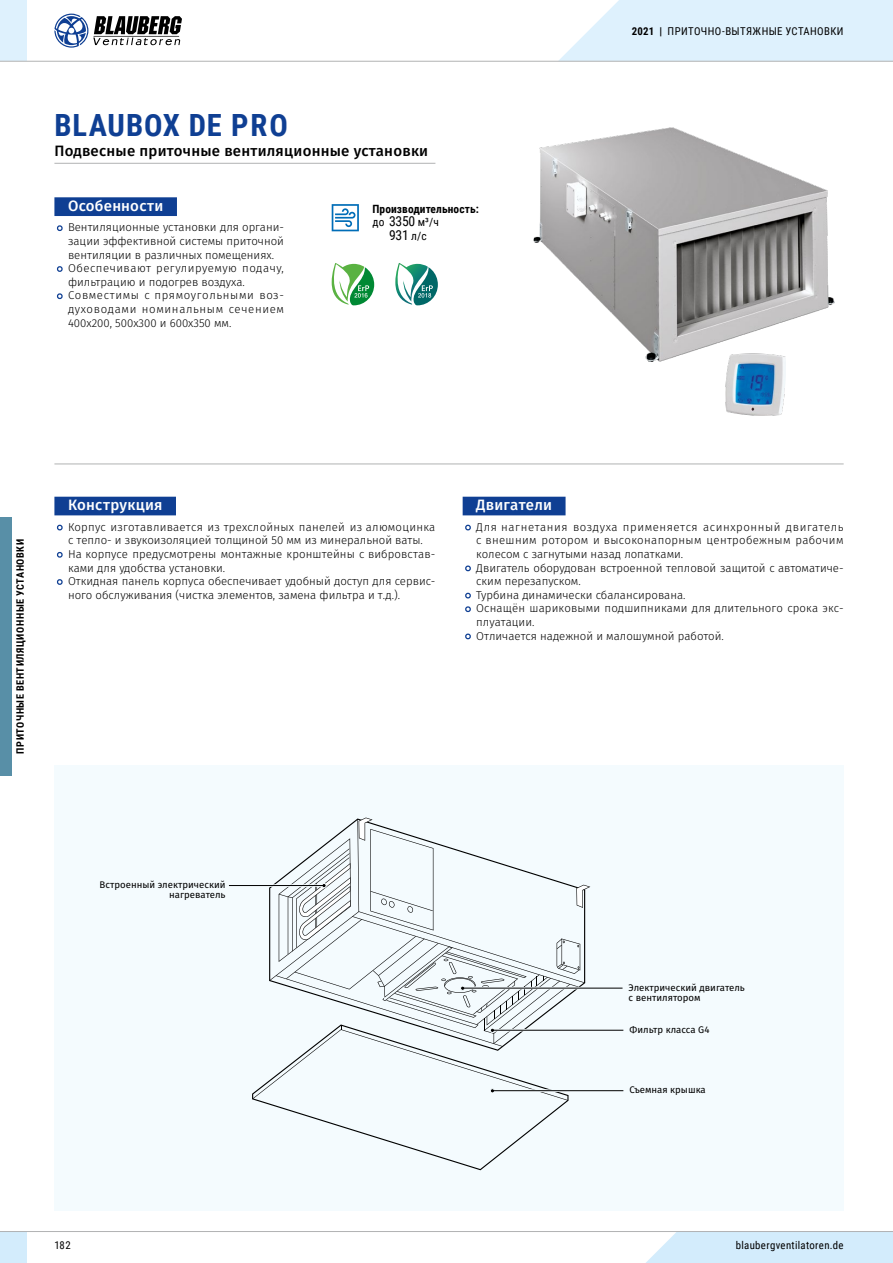
<style>
.page{position:relative;width:893px;height:1263px;background:#fff}
.page>*{position:absolute;margin:0;border:0;box-sizing:border-box;transform-origin:0 0}
.t1{font:700 30.6px "Roboto Condensed";letter-spacing:.03em;color:#0f3f93}
.t2{font:500 15px "Fira Sans";letter-spacing:.015em;color:#000}
.t3{font:500 15px "Fira Sans";letter-spacing:.015em;color:#fff}
.t4{font:13.65px "Roboto Condensed";color:#000}
.t5{font:300 11.4px/13.6px "Fira Sans";color:#000}
.t6{font:700 11.4px/13.6px "Roboto Condensed";letter-spacing:.01em;color:#000}
.t7{font:10.8px "Roboto Condensed";letter-spacing:.035em;color:#000}
.t8{font:700 10.2px "Roboto Condensed";letter-spacing:.055em;color:#000}
.t9{font:9.6px/10.2px "Fira Sans";color:#000}
.s1{font-weight:400}
.s2{font-weight:400;font-size:13.65px}
.s3{font-size:11.4px}
.s4{font-weight:700}
</style>
<div class="page">
<hr style="left:54px;top:163px;width:381px;height:1px;background:#b1b2b3">
<div style="left:54px;top:197px;width:123px;height:19px;background:#0f3f93"></div>
<svg style="left:56px;top:225px;width:7px;height:7px"></svg>
<svg style="left:57px;top:266px;width:6px;height:6px"></svg>
<svg style="left:56px;top:293px;width:7px;height:7px"></svg>
<hr style="left:54px;top:463px;width:790px;height:1px;background:#b1b2b3">
<div style="left:54px;top:497px;width:122px;height:18px;background:#0f3f93"></div>
<svg style="left:56px;top:524px;width:7px;height:7px"></svg>
<svg style="left:56px;top:551px;width:7px;height:7px"></svg>
<svg style="left:57px;top:579px;width:6px;height:6px"></svg>
<div style="left:463px;top:497px;width:103px;height:18px;background:#0f3f93"></div>
<svg style="left:465px;top:524px;width:6px;height:7px"></svg>
<svg style="left:465px;top:565px;width:6px;height:7px"></svg>
<svg style="left:465px;top:592px;width:6px;height:7px"></svg>
<svg style="left:465px;top:606px;width:6px;height:7px"></svg>
<svg style="left:465px;top:633px;width:6px;height:7px"></svg>
<svg style="left:332px;top:204px;width:27px;height:27px"></svg>
<svg style="left:332px;top:263px;width:42px;height:42px"></svg>
<svg style="left:395px;top:263px;width:43px;height:42px"></svg>
<div style="left:54px;top:765px;width:790px;height:446px;background:#f4fbfe"></div>
<svg style="left:258px;top:1101px;width:310px;height:69px"></svg>
<hr style="left:463px;top:988px;width:159px;height:1px;background:#000">
<hr style="left:229px;top:885px;width:95px;height:1px;background:#000">
<hr style="left:493px;top:1030px;width:130px;height:1px;background:#000">
<svg style="left:252px;top:817px;width:338px;height:284px"></svg>
<hr style="left:493px;top:1090px;width:130px;height:1px;background:#000">
<img style="left:534px;top:128px;width:301px;height:233px">
<img style="left:725px;top:354px;width:61px;height:61px">
<div style="left:646px;top:1232px;width:247px;height:31px;background:#d3ecfc"></div>
<div style="left:0;top:1231px;width:27px;height:32px;background:#d3ecfc"></div>
<hr style="left:0;top:1231px;width:893px;height:1px;background:#b1b2b3">
<div style="left:0;top:0;width:27px;height:61px;background:#def1fd"></div>
<hr style="left:0;top:61px;width:893px;height:1px;background:#b1b2b3">
<svg style="left:558px;top:0;width:335px;height:62px;background:#e0f1fb"></svg>
<svg style="left:54px;top:14px;width:128px;height:34px"></svg>
<div style="left:0;top:517px;width:12px;height:259px;background:#588fa7"></div>
<h1 class="t1" style="left:54px;top:104px;width:235px">BLAUBOX DE PRO</h1>
<h2 class="t2" style="left:54px;top:141px;width:375px">Подвесные приточные вентиляционные установки</h2>
<h2 class="t3" style="left:68px;top:195px;width:97px">Особенности</h2>
<p class="t5" style="left:68px;top:221px;width:218px">Вентиляционные установки для органи&shy;зации эффективной системы приточной вентиляции в различных помещениях.<br>Обеспечивают регулируемую подачу, фильтрацию и подогрев воздуха.<br>Совместимы с прямоугольными воз&shy;духоводами номинальным сечением 400х200, 500х300 и 600х350 мм.</p>
<p class="t6" style="left:372px;top:201px;width:108px">Производительность: <span class="s1">до</span> <span class="s2">3350</span> <span class="s1">м³/ч</span></p>
<p class="t4" style="left:389px;top:225px;width:39px">931 <span class="s3">л/с</span></p>
<p class="t7" style="left:632px;top:23px;width:213px"><span class="s4">2021 |</span> ПРИТОЧНО-ВЫТЯЖНЫЕ УСТАНОВКИ</p>
<p class="t8" style="left:13px;top:754px;width:216px;rotate:-90deg">ПРИТОЧНЫЕ ВЕНТИЛЯЦИОННЫЕ УСТАНОВКИ</p>
<h2 class="t3" style="left:68px;top:494px;width:96px">Конструкция</h2>
<p class="t5" style="left:68px;top:521px;width:369px">Корпус изготавливается из трехслойных панелей из алюмоцинка с тепло- и звукоизоляцией толщиной 50 мм из минеральной ваты.<br>На корпусе предусмотрены монтажные кронштейны с вибровстав&shy;ками для удобства установки.<br>Откидная панель корпуса обеспечивает удобный доступ для сервис&shy;ного обслуживания (чистка элементов, замена фильтра и т.д.).</p>
<h2 class="t3" style="left:476px;top:494px;width:77px">Двигатели</h2>
<p class="t5" style="left:476px;top:521px;width:369px">Для нагнетания воздуха применяется асинхронный двигатель с внешним ротором и высоконапорным центробежным рабочим колесом с загнутыми назад лопатками.<br>Двигатель оборудован встроенной тепловой защитой с автоматиче&shy;ским перезапуском.<br>Турбина динамически сбалансирована.<br>Оснащён шариковыми подшипниками для длительного срока экс&shy;плуатации.<br>Отличается надежной и малошумной работой.</p>
<p class="t9" style="left:100px;top:880px;width:127px;text-align:right">Встроенный электрический нагреватель</p>
<p class="t9" style="left:629px;top:983px;width:118px">Электрический двигатель с вентилятором</p>
<p class="t9" style="left:629px;top:1025px;width:81px">Фильтр класса G4</p>
<p class="t9" style="left:629px;top:1085px;width:78px">Съемная крышка</p>
<p class="t7" style="left:54px;top:1238px;width:18px">182</p>
<p class="t7" style="left:736px;top:1238px;width:109px">blaubergventilatoren.de</p>
</div>
